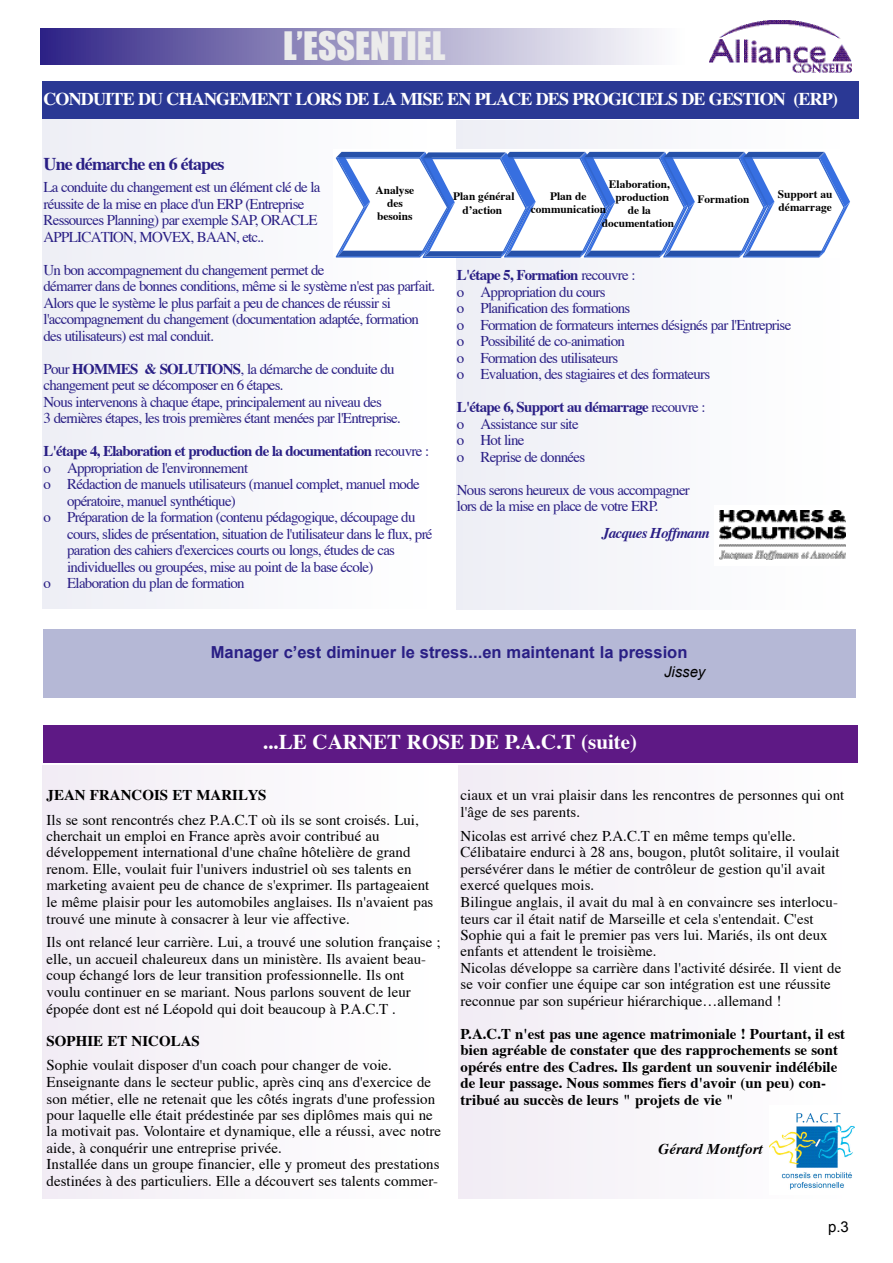
<style>
.page{position:relative;width:893px;height:1263px;background:#fff}
.page>*{position:absolute;margin:0;border:0;box-sizing:border-box;transform-origin:0 0}
.t1{font:36px "Impact";color:#ebebeb}
.t2{font:700 21px "Times";color:#fff}
.t3{font:700 18px "Times";letter-spacing:-.045em;color:#fff}
.t4{font:700 18px "Times";letter-spacing:-.05em;color:#2a1f85}
.t5{font:700 16.5px "Arial";color:#2a1f85}
.t6{font:15px/16.5px "Times";color:#000}
.t7{font:15px/16.5px "Times";letter-spacing:-.05em;color:#2a1f85}
.t8{font:700 15px/16.5px "Times";color:#000}
.t9{font:700 15px "Times";letter-spacing:-.05em;color:#2a1f85}
.t10{font:italic 700 15px "Times";letter-spacing:-.05em;color:#2a1f85}
.t11{font:italic 700 15px "Times";color:#000}
.t12{font:italic 15px "Arial";color:#000}
.t13{font:15px "Arial";color:#000}
.t14{font:700 11.4px/12.9px "Times";color:#000;text-align:center}
.s1{font-weight:700}
.s2{font-weight:400}
</style>
<div class="page">
<div style="left:43px;top:725px;width:814px;height:38px;background:#5e1985"></div>
<img style="left:719px;top:510px;width:126px;height:49px">
<img style="left:710px;top:20px;width:141px;height:53px">
<img style="left:40px;top:28px;width:612px;height:36px">
<img style="left:769px;top:1113px;width:85px;height:76px">
<div style="left:42px;top:81px;width:816px;height:38px;background:#2a3894"></div>
<svg style="left:336px;top:152px;width:514px;height:106px"></svg>
<div style="left:43px;top:629px;width:812px;height:68px;background:#b5b8d6"></div>
<h1 class="t1" style="left:283px;top:24px;width:164px">L’ESSENTIEL</h1>
<p class="t3" style="left:43px;top:91px;width:796px">CONDUITE DU CHANGEMENT LORS DE LA MISE EN PLACE DES PROGICIELS DE GESTION (ERP)</p>
<p class="t4" style="left:44px;top:156px;width:182px">Une démarche en 6 étapes</p>
<p class="t7" style="left:44px;top:180px;width:278px">La conduite du changement est un élément clé de la réussite de la mise en place d'un ERP (Entreprise Ressources Planning) par exemple SAP, ORACLE APPLICATION, MOVEX, BAAN, etc..</p>
<p class="t7" style="left:44px;top:263px;width:393px">Un bon accompagnement du changement permet de<br>démarrer dans de bonnes conditions, même si le système n'est pas parfait.<br>Alors que le système le plus parfait a peu de chances de réussir si l'accompagnement du changement (documentation adaptée, formation des utilisateurs) est mal conduit.</p>
<p class="t7" style="left:44px;top:362px;width:359px">Pour <span class="s1">HOMMES &amp; SOLUTIONS</span>, la démarche de conduite du changement peut se décomposer en 6 étapes.<br>Nous intervenons à chaque étape, principalement au niveau des<br>3 dernières étapes, les trois premières étant menées par l'Entreprise.</p>
<p class="t9" style="left:44px;top:445px;width:387px">L'étape 4, Elaboration et production de la documentation <span class="s2">recouvre :</span></p>
<p class="t7" style="left:44px;top:461px;width:206px">o Appropriation de l'environnement</p>
<p class="t7" style="left:44px;top:477px;width:377px">o Rédaction de manuels utilisateurs (manuel complet, manuel mode</p>
<p class="t7" style="left:67px;top:494px;width:170px">opératoire, manuel synthétique)</p>
<p class="t7" style="left:44px;top:510px;width:373px">o Préparation de la formation (contenu pédagogique, découpage du</p>
<p class="t7" style="left:67px;top:527px;width:367px">cours, slides de présentation, situation de l'utilisateur dans le flux, pré</p>
<p class="t7" style="left:67px;top:543px;width:329px">paration des cahiers d'exercices courts ou longs, études de cas</p>
<p class="t7" style="left:67px;top:560px;width:308px">individuelles ou groupées, mise au point de la base école)</p>
<p class="t7" style="left:44px;top:576px;width:203px">o Elaboration du plan de formation</p>
<p class="t14" style="left:609px;top:179px;width:63px">Elaboration,</p>
<p class="t14" style="left:615px;top:191px;width:55px">production</p>
<p class="t14" style="left:627px;top:204px;width:25px">de la</p>
<p class="t14" style="left:601px;top:217px;width:74px">documentation</p>
<p class="t14" style="left:375px;top:185px;width:40px">Analyse des besoins</p>
<p class="t14" style="left:453px;top:191px;width:63px">Plan général</p>
<p class="t14" style="left:697px;top:194px;width:53px">Formation</p>
<p class="t14" style="left:777px;top:189px;width:56px;text-align:left">Support au démarrage</p>
<p class="t14" style="left:530px;top:191px;width:77px">Plan de communication</p>
<p class="t14" style="left:462px;top:204px;width:41px">d’action</p>
<p class="t7" style="left:457px;top:268px;width:336px"><span class="s1">L'étape 5, Formation</span> recouvre :<br>o Appropriation du cours<br>o Planification des formations<br>o Formation de formateurs internes désignés par l'Entreprise o Possibilité de co-animation<br>o Formation des utilisateurs<br>o Evaluation, des stagiaires et des formateurs</p>
<p class="t7" style="left:457px;top:400px;width:250px"><span class="s1">L'étape 6, Support au démarrage</span> recouvre : o Assistance sur site<br>o Hot line<br>o Reprise de données</p>
<p class="t7" style="left:457px;top:483px;width:234px">Nous serons heureux de vous accompagner lors de la mise en place de votre ERP.</p>
<p class="t10" style="left:602px;top:527px;width:109px">Jacques Hoffmann</p>
<p class="t5" style="left:211px;top:643px;width:478px">Manager c’est diminuer le stress...en maintenant la pression</p>
<p class="t12" style="left:664px;top:664px;width:43px">Jissey</p>
<h2 class="t2" style="left:263px;top:733px;width:375px">...LE CARNET ROSE DE P.A.C.T (suite)</h2>
<p class="t8" style="left:47px;top:788px;width:221px">JEAN FRANCOIS ET MARILYS</p>
<p class="t6" style="left:47px;top:813px;width:388px">Ils se sont rencontrés chez P.A.C.T où ils se sont croisés. Lui, cherchait un emploi en France après avoir contribué au développement international d'une chaîne hôtelière de grand renom. Elle, voulait fuir l'univers industriel où ses talents en marketing avaient peu de chance de s'exprimer. Ils partageaient le même plaisir pour les automobiles anglaises. Ils n'avaient pas trouvé une minute à consacrer à leur vie affective.</p>
<p class="t6" style="left:47px;top:935px;width:395px">Ils ont relancé leur carrière. Lui, a trouvé une solution française ; elle, un accueil chaleureux dans un ministère. Ils avaient beau&shy;coup échangé lors de leur transition professionnelle. Ils ont voulu continuer en se mariant. Nous parlons souvent de leur épopée dont est né Léopold qui doit beaucoup à P.A.C.T .</p>
<p class="t8" style="left:47px;top:1034px;width:155px">SOPHIE ET NICOLAS</p>
<p class="t6" style="left:47px;top:1058px;width:396px">Sophie voulait disposer d'un coach pour changer de voie.<br>Enseignante dans le secteur public, après cinq ans d'exercice de son métier, elle ne retenait que les côtés ingrats d'une profession pour laquelle elle était prédestinée par ses diplômes mais qui ne la motivait pas. Volontaire et dynamique, elle a réussi, avec notre aide, à conquérir une entreprise privée.<br>Installée dans un groupe financier, elle y promeut des prestations destinées à des particuliers. Elle a découvert ses talents commer-</p>
<p class="t6" style="left:460px;top:788px;width:385px">ciaux et un vrai plaisir dans les rencontres de personnes qui ont l'âge de ses parents.</p>
<p class="t6" style="left:460px;top:829px;width:382px">Nicolas est arrivé chez P.A.C.T en même temps qu'elle.<br>Célibataire endurci à 28 ans, bougon, plutôt solitaire, il voulait persévérer dans le métier de contrôleur de gestion qu'il avait exercé quelques mois.<br>Bilingue anglais, il avait du mal à en convaincre ses interlocu&shy;teurs car il était natif de Marseille et cela s'entendait. C'est Sophie qui a fait le premier pas vers lui. Mariés, ils ont deux enfants et attendent le troisième.<br>Nicolas développe sa carrière dans l'activité désirée. Il vient de se voir confier une équipe car son intégration est une réussite reconnue par son supérieur hiérarchique…allemand !</p>
<p class="t8" style="left:460px;top:1027px;width:386px">P.A.C.T n'est pas une agence matrimoniale ! Pourtant, il est bien agréable de constater que des rapprochements se sont opérés entre des Cadres. Ils gardent un souvenir indélébile de leur passage. Nous sommes fiers d'avoir (un peu) con&shy;tribué au succès de leurs " projets de vie "</p>
<p class="t11" style="left:658px;top:1143px;width:106px">Gérard Montfort</p>
<p class="t13" style="left:828px;top:1218px;width:22px">p.3</p>
</div>
